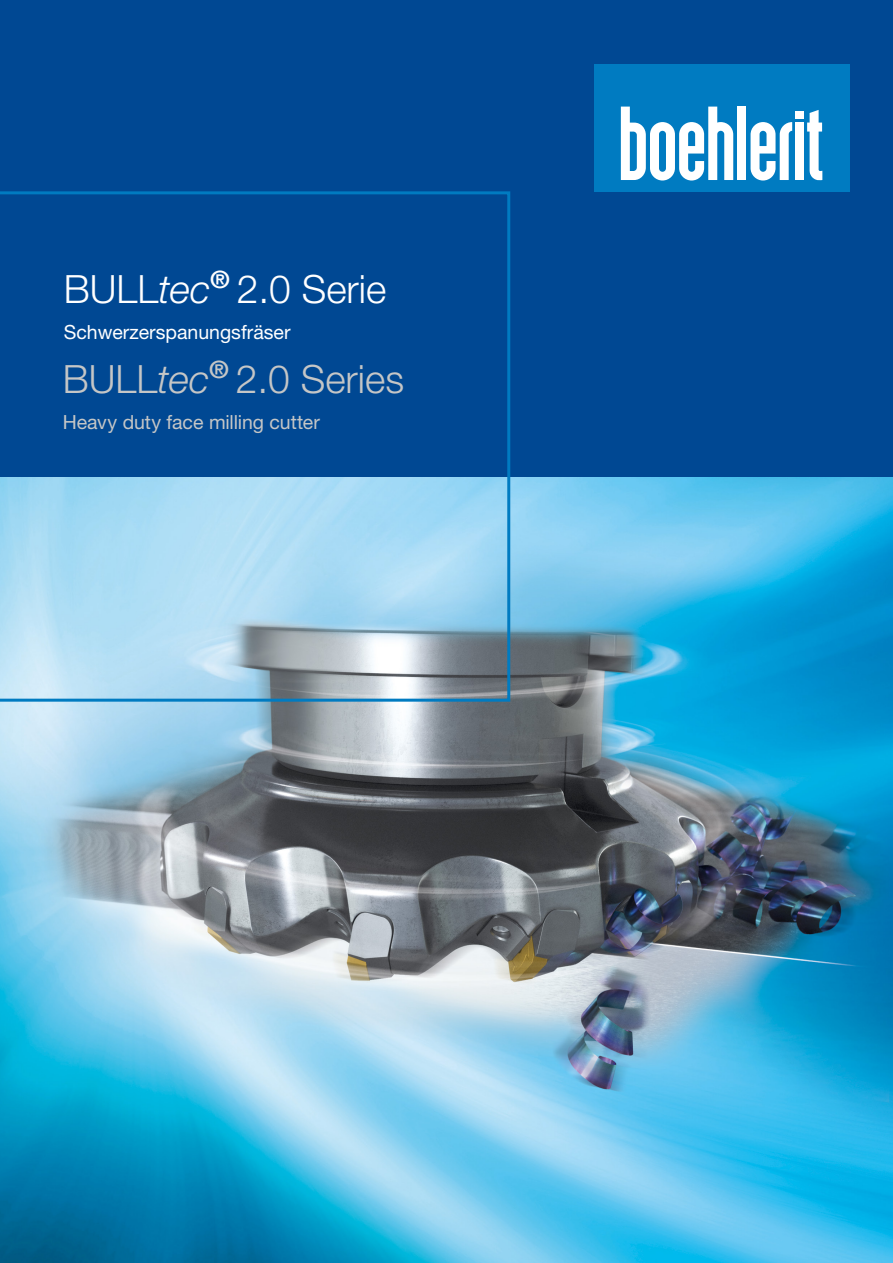
<style>
.page{position:relative;width:893px;height:1263px;background:#004893}
.page>*{position:absolute;margin:0;border:0;box-sizing:border-box;transform-origin:0 0}
.t1{font:300 39px "Helvetica Neue LT Pro";color:#c5c6c6}
.t2{font:300 39px "Helvetica Neue LT Pro";color:#fff}
.t3{font:19.5px "Helvetica Neue LT Pro";letter-spacing:-.005em;color:#c5c6c6}
.t4{font:19.5px "Helvetica Neue LT Pro";color:#fff}
.s1{font-style:italic}
</style>
<div class="page">
<div style="left:594px;top:64px;width:255px;height:127px;background:#007bc1"></div>
<div style="left:795px;top:111px;width:9px;height:8px;background:#fff"></div>
<div style="left:795px;top:123px;width:9px;height:57px;background:#fff"></div>
<div style="left:737px;top:107px;width:9px;height:73px;background:#fff"></div>
<svg style="left:750px;top:122px;width:42px;height:58px"></svg>
<svg style="left:807px;top:110px;width:15px;height:70px"></svg>
<svg style="left:621px;top:107px;width:112px;height:73px"></svg>
<img style="left:0;top:478px;width:893px;height:785px">
<svg style="left:0;top:191px;width:510px;height:511px"></svg>
<h1 class="t2" style="left:64px;top:265px;width:324px">BULL<span class="s1">tec</span><sup>®</sup> 2.0 Serie</h1>
<p class="t4" style="left:64px;top:320px;width:228px">Schwerzerspanungsfräser</p>
<h1 class="t1" style="left:63px;top:355px;width:343px">BULL<span class="s1">tec</span><sup>®</sup> 2.0 Series</h1>
<p class="t3" style="left:63px;top:409px;width:259px">Heavy duty face milling cutter</p>
</div>
